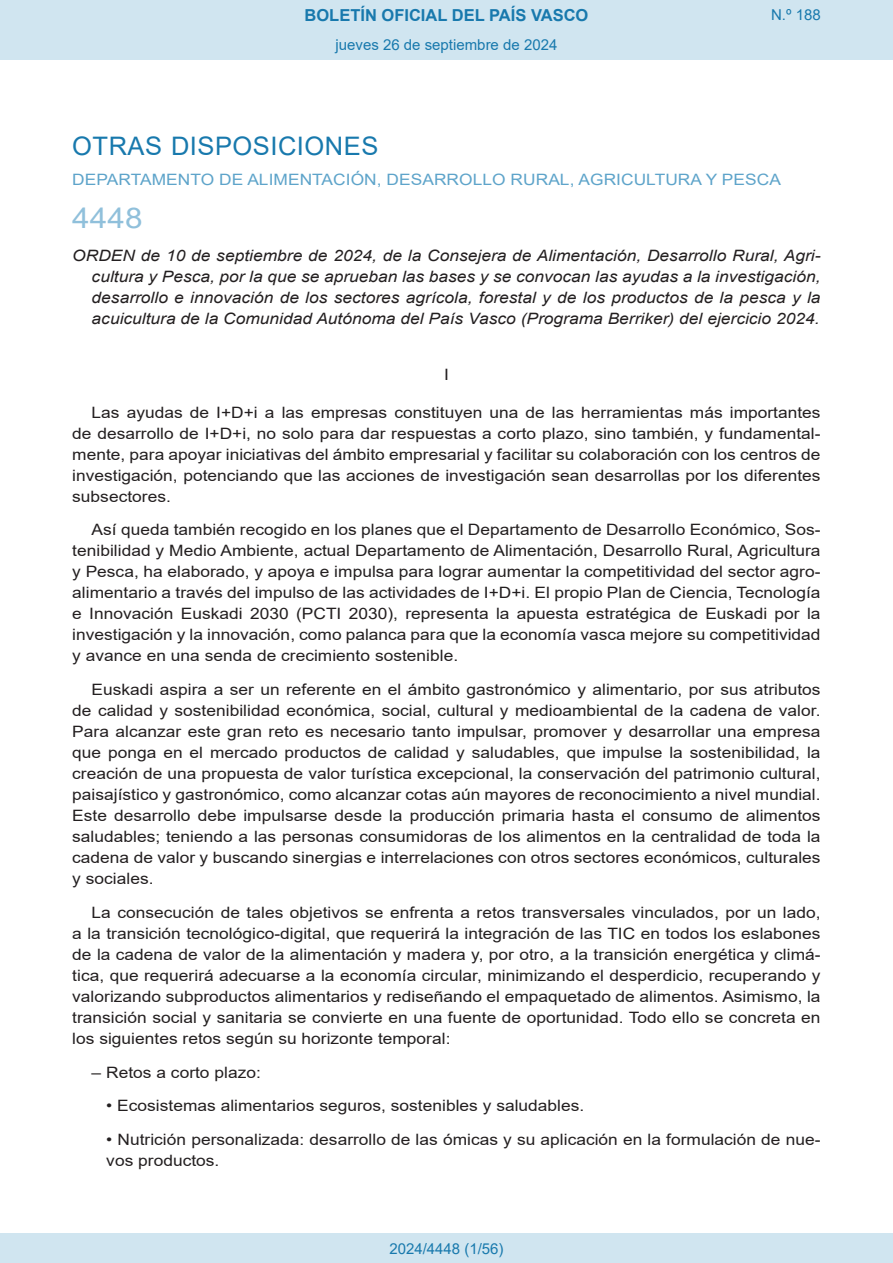
<style>
.page{position:relative;width:893px;height:1263px;background:#fff}
.page>*{position:absolute;margin:0;border:0;box-sizing:border-box;transform-origin:0 0}
.BOPVOrden{font:28.5px "Arial";color:#90c0db;scale:1.11 1}
.BOPVSeccion{font:25.5px "Arial";letter-spacing:.02em;color:#1879ad}
.t1{font:700 16.5px "Arial";color:#1879ad}
.BOPVDetalle{font:15.6px/21px "Arial";color:#231f20;text-align:justify;scale:1.11 1}
.BOPVTitulo{font:italic 15.6px/21px "Arial";color:#231f20;text-align:justify;scale:1.11 1}
.BOPVDetalle1{font:15.6px/21px "Arial";color:#231f20;scale:1.11 1}
.BOPVOrganismo{font:15.6px "Arial";letter-spacing:.005em;color:#5ea4ca;scale:1.11 1}
.BOPVClave{font:15.6px "Arial";color:#231f20;scale:1.11 1}
.Paginacion_Centro{font:15px "Arial";color:#1879ad}
</style>
<div class="page">
<div style="left:0;top:0;width:893px;height:60px;background:#d0e5f0"></div>
<div style="left:0;top:1233px;width:893px;height:30px;background:#d0e5f0"></div>
<p class="t1" style="left:305px;top:3px;width:285px">BOLETÍN OFICIAL DEL PAÍS VASCO</p>
<p class="Paginacion_Centro" style="left:336px;top:35px;width:223px">jueves 26 de septiembre de 2024</p>
<p class="Paginacion_Centro" style="left:771px;top:5px;width:51px">N.º 188</p>
<p class="BOPVSeccion" style="left:72px;top:128px;width:308px">OTRAS DISPOSICIONES</p>
<p class="BOPVOrganismo" style="left:72px;top:169px;width:640px">DEPARTAMENTO DE ALIMENTACIÓN, DESARROLLO RURAL, AGRICULTURA Y PESCA</p>
<p class="BOPVOrden" style="left:72px;top:198px;width:65px">4448</p>
<p class="BOPVTitulo" style="left:92px;top:246px;width:658px;text-indent:-19px">ORDEN de 10 de septiembre de 2024, de la Consejera de Alimentación, Desarrollo Rural, Agri&shy;cultura y Pesca, por la que se aprueban las bases y se convocan las ayudas a la investigación, desarrollo e innovación de los sectores agrícola, forestal y de los productos de la pesca y la acuicultura de la Comunidad Autónoma del País Vasco (Programa Berriker) del ejercicio 2024.</p>
<p class="BOPVClave" style="left:444px;top:363px;width:6px">I</p>
<p class="BOPVDetalle" style="left:72px;top:401px;width:676px;text-indent:19px">Las ayudas de I+D+i a las empresas constituyen una de las herramientas más importantes de desarrollo de I+D+i, no solo para dar respuestas a corto plazo, sino también, y fundamental&shy;mente, para apoyar iniciativas del ámbito empresarial y facilitar su colaboración con los centros de investigación, potenciando que las acciones de investigación sean desarrollas por los diferentes subsectores.</p>
<p class="BOPVDetalle" style="left:72px;top:519px;width:676px;text-indent:19px">Así queda también recogido en los planes que el Departamento de Desarrollo Económico, Sos&shy;tenibilidad y Medio Ambiente, actual Departamento de Alimentación, Desarrollo Rural, Agricultura y Pesca, ha elaborado, y apoya e impulsa para lograr aumentar la competitividad del sector agro&shy;alimentario a través del impulso de las actividades de I+D+i. El propio Plan de Ciencia, Tecnología e Innovación Euskadi 2030 (PCTI 2030), representa la apuesta estratégica de Euskadi por la investigación y la innovación, como palanca para que la economía vasca mejore su competitividad y avance en una senda de crecimiento sostenible.</p>
<p class="BOPVDetalle" style="left:72px;top:679px;width:676px;text-indent:19px">Euskadi aspira a ser un referente en el ámbito gastronómico y alimentario, por sus atributos de calidad y sostenibilidad económica, social, cultural y medioambiental de la cadena de valor.<br>Para alcanzar este gran reto es necesario tanto impulsar, promover y desarrollar una empresa que ponga en el mercado productos de calidad y saludables, que impulse la sostenibilidad, la creación de una propuesta de valor turística excepcional, la conservación del patrimonio cultural, paisajístico y gastronómico, como alcanzar cotas aún mayores de reconocimiento a nivel mundial.<br>Este desarrollo debe impulsarse desde la producción primaria hasta el consumo de alimentos saludables; teniendo a las personas consumidoras de los alimentos en la centralidad de toda la cadena de valor y buscando sinergias e interrelaciones con otros sectores económicos, culturales y sociales.</p>
<p class="BOPVDetalle" style="left:72px;top:902px;width:676px;text-indent:19px">La consecución de tales objetivos se enfrenta a retos transversales vinculados, por un lado, a la transición tecnológico-digital, que requerirá la integración de las TIC en todos los eslabones de la cadena de valor de la alimentación y madera y, por otro, a la transición energética y climá&shy;tica, que requerirá adecuarse a la economía circular, minimizando el desperdicio, recuperando y valorizando subproductos alimentarios y rediseñando el empaquetado de alimentos. Asimismo, la transición social y sanitaria se convierte en una fuente de oportunidad. Todo ello se concreta en los siguientes retos según su horizonte temporal:</p>
<p class="BOPVDetalle" style="left:92px;top:1061px;width:154px">– Retos a corto plazo:</p>
<p class="BOPVDetalle1" style="left:106px;top:1095px;width:432px">• Ecosistemas alimentarios seguros, sostenibles y saludables.</p>
<p class="BOPVDetalle1" style="left:106px;top:1129px;width:645px">• Nutrición personalizada: desarrollo de las ómicas y su aplicación en la formulación de nue&shy;vos productos.</p>
<p class="Paginacion_Centro" style="left:389px;top:1238px;width:116px">2024/4448 (1/56)</p>
</div>
